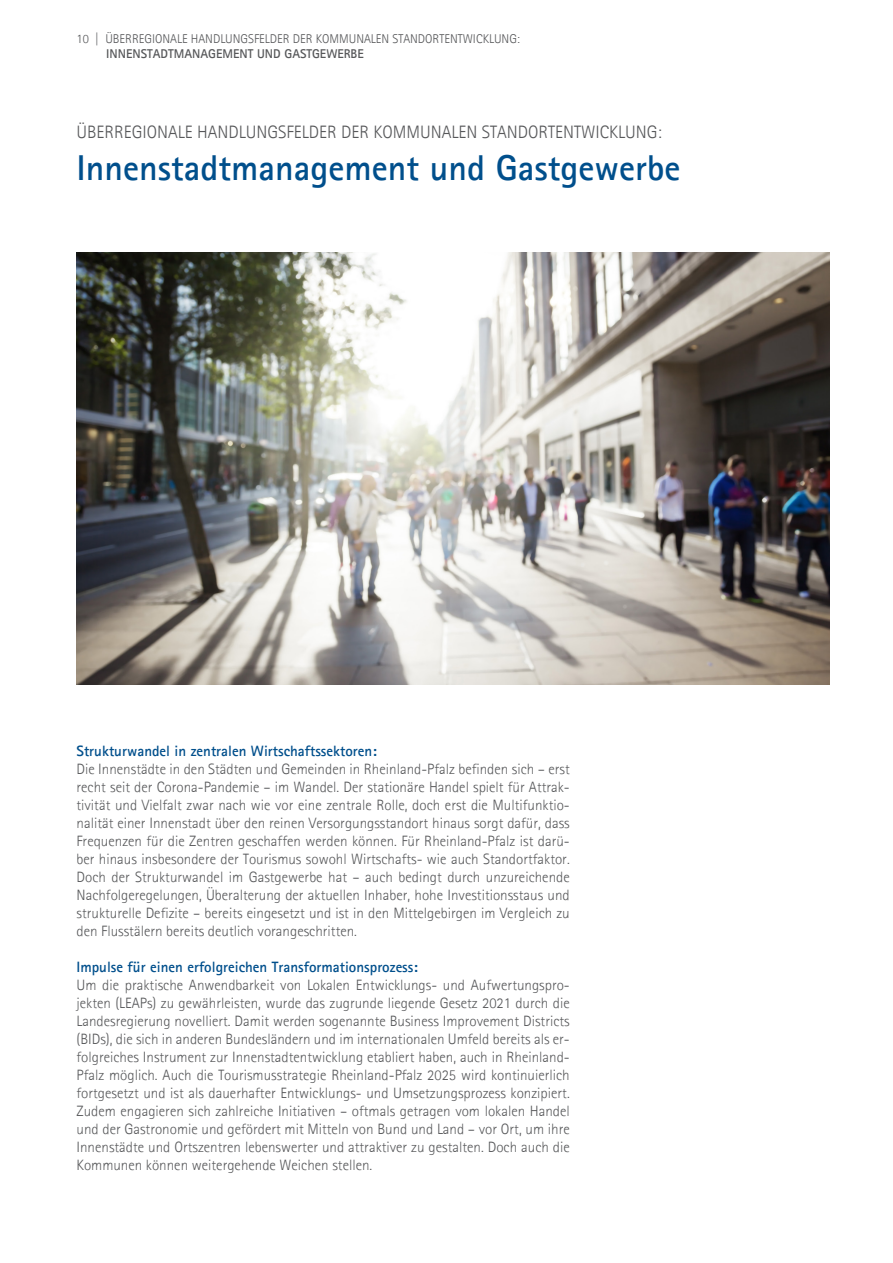
<style>
.page{position:relative;width:893px;height:1263px;background:#fff}
.page>*{position:absolute;margin:0;border:0;box-sizing:border-box;transform-origin:0 0}
.t1{font:700 36px "Agfa Rotis Sans Serif";color:#004f8c}
.t2{font:300 18px "Agfa Rotis Sans Serif";color:#57585a}
.t3{font:300 15px/18px "Agfa Rotis Sans Serif";color:#57585a;text-align:justify}
.t4{font:700 15px "Agfa Rotis Sans Serif";color:#004f8c}
.t5{font:300 12.75px "Agfa Rotis Sans Serif";color:#57585a}
.t6{font:700 12.75px "Agfa Rotis Sans Serif";color:#57585a}
</style>
<div class="page">
<img style="left:77px;top:252px;width:752px;height:432px">
<p class="t5" style="left:77px;top:31px;width:445px">10 | ÜBERREGIONALE HANDLUNGSFELDER DER KOMMUNALEN STANDORTENTWICKLUNG:</p>
<p class="t6" style="left:106px;top:46px;width:259px">INNENSTADTMANAGEMENT UND GASTGEWERBE</p>
<p class="t2" style="left:77px;top:122px;width:587px">ÜBERREGIONALE HANDLUNGSFELDER DER KOMMUNALEN STANDORTENTWICKLUNG:</p>
<h1 class="t1" style="left:77px;top:146px;width:605px">Innenstadtmanagement und Gastgewerbe</h1>
<p class="t4" style="left:77px;top:741px;width:302px">Strukturwandel in zentralen Wirtschaftssektoren:</p>
<p class="t3" style="left:77px;top:760px;width:495px">Die Innenstädte in den Städten und Gemeinden in Rheinland-Pfalz befinden sich – erst recht seit der Corona-Pandemie – im Wandel. Der stationäre Handel spielt für Attrak&shy;tivität und Vielfalt zwar nach wie vor eine zentrale Rolle, doch erst die Multifunktio&shy;nalität einer Innenstadt über den reinen Versorgungsstandort hinaus sorgt dafür, dass Frequenzen für die Zentren geschaffen werden können. Für Rheinland-Pfalz ist darü&shy;ber hinaus insbesondere der Tourismus sowohl Wirtschafts- wie auch Standortfaktor.<br>Doch der Strukturwandel im Gastgewerbe hat – auch bedingt durch unzureichende Nachfolgeregelungen, Überalterung der aktuellen Inhaber, hohe Investitionsstaus und strukturelle Defizite – bereits eingesetzt und ist in den Mittelgebirgen im Vergleich zu den Flusstälern bereits deutlich vorangeschritten.</p>
<p class="t4" style="left:77px;top:957px;width:343px">Impulse für einen erfolgreichen Transformationsprozess:</p>
<p class="t3" style="left:77px;top:976px;width:495px">Um die praktische Anwendbarkeit von Lokalen Entwicklungs- und Aufwertungspro&shy;jekten (LEAPs) zu gewährleisten, wurde das zugrunde liegende Gesetz 2021 durch die Landesregierung novelliert. Damit werden sogenannte Business Improvement Districts (BIDs), die sich in anderen Bundesländern und im internationalen Umfeld bereits als er&shy;folgreiches Instrument zur Innenstadtentwicklung etabliert haben, auch in Rheinland-Pfalz möglich. Auch die Tourismusstrategie Rheinland-Pfalz 2025 wird kontinuierlich fortgesetzt und ist als dauerhafter Entwicklungs- und Umsetzungsprozess konzipiert.<br>Zudem engagieren sich zahlreiche Initiativen – oftmals getragen vom lokalen Handel und der Gastronomie und gefördert mit Mitteln von Bund und Land – vor Ort, um ihre Innenstädte und Ortszentren lebenswerter und attraktiver zu gestalten. Doch auch die Kommunen können weitergehende Weichen stellen.</p>
</div>
